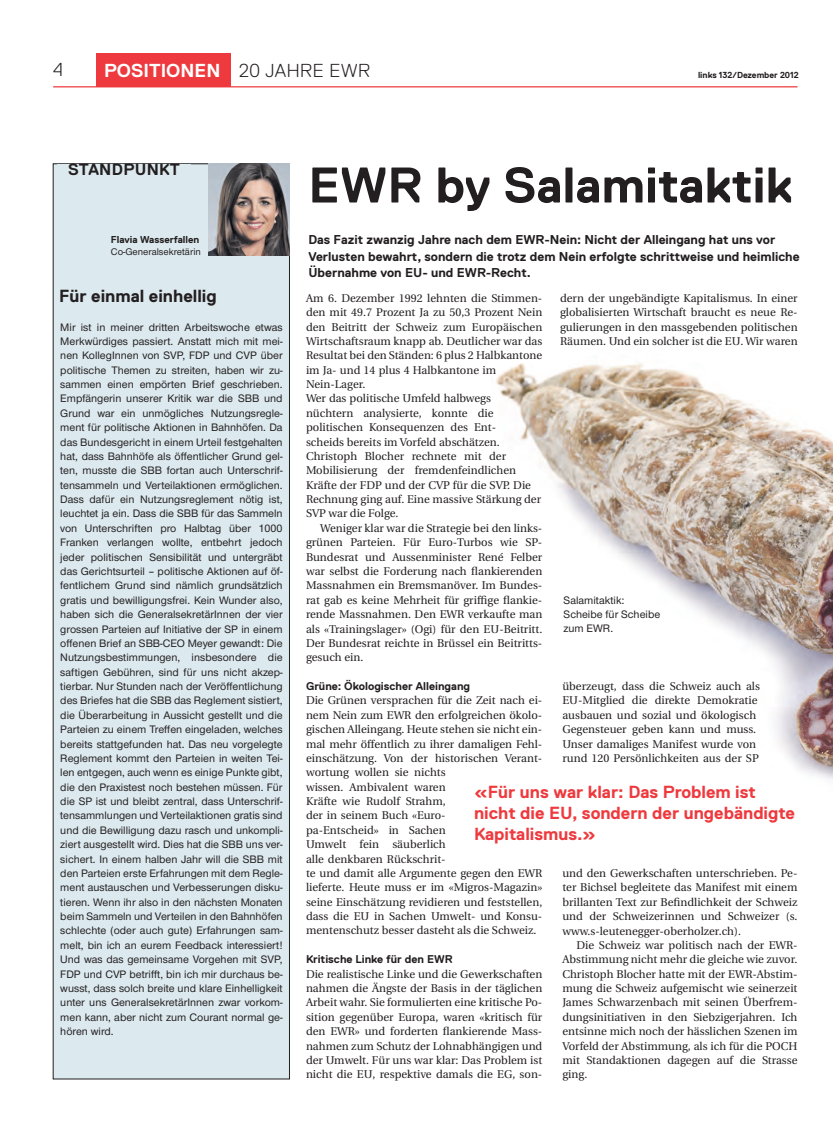
<style>
.page{position:relative;width:833px;height:1134px;background:#fff}
.page>*{position:absolute;margin:0;border:0;box-sizing:border-box;transform-origin:0 0}
.t1{font:700 50px "Replica";color:#231f20}
.t2{font:700 18.75px "Replica";color:#fff}
.t3{font:300 18.75px "Replica";color:#231f20}
.t4{font:700 17.5px/21px "Replica";color:#ee3a3e}
.t5{font:700 17.5px "Replica";color:#231f20}
.t6{font:700 16.25px "Replica";letter-spacing:.02em;color:#231f20}
.t7{font:700 12.75px/16.2px "Replica";color:#231f20}
.t8{font:11.25px/14.4px "Utopia";color:#231f20;text-align:justify}
.t9{font:500 11.25px/14.4px "Nimbus San Nov";color:#231f20;text-align:justify}
.t10{font:700 11.25px "Replica";color:#231f20}
.t11{font:500 10px "Nimbus San Nov";color:#231f20}
.t12{font:700 10px "Replica";color:#231f20}
.t13{font:700 8.75px "Replica";color:#231f20}
.s1{font-weight:300;color:#231f20}
</style>
<div class="page">
<img style="left:496px;top:363px;width:337px;height:416px">
<div style="left:96px;top:53px;width:134px;height:34px;background:#ee3a3e"></div>
<hr style="left:53px;top:86px;width:744px;height:1px;background:#ee3a3e">
<div style="left:53px;top:164px;width:236px;height:915px;background:#dce9ee"></div>
<img style="left:209px;top:164px;width:80px;height:91px">
<h2 class="t3" style="left:53px;top:59px;width:11px">4</h2>
<h2 class="t2" style="left:104px;top:60px;width:265px">positionen <span class="s1">20 JAHRE EWR</span></h2>
<p class="t13" style="left:698px;top:70px;width:102px">links 132/Dezember 2012</p>
<h3 class="t6" style="left:68px;top:160px;width:113px">Standpunkt</h3>
<p class="t12" style="left:111px;top:234px;width:90px">Flavia Wasserfallen</p>
<p class="t11" style="left:111px;top:246px;width:91px">Co-Generalsekretärin</p>
<h3 class="t5" style="left:59px;top:286px;width:159px">Für einmal einhellig</h3>
<p class="t9" style="left:60px;top:320px;width:224px">Mir ist in meiner dritten Arbeitswoche etwas Merkwürdiges passiert. Anstatt mich mit mei&shy;nen KollegInnen von SVP, FDP und CVP über politische Themen zu streiten, haben wir zu&shy;sammen einen empörten Brief geschrieben.<br>Empfängerin unserer Kritik war die SBB und Grund war ein unmögliches Nutzungsregle&shy;ment für politische Aktionen in Bahnhöfen. Da das Bundesgericht in einem Urteil festgehalten hat, dass Bahnhöfe als öffentlicher Grund gel&shy;ten, musste die SBB fortan auch Unterschrif&shy;tensammeln und Verteilaktionen ermöglichen.<br>Dass dafür ein Nutzungsreglement nötig ist, leuchtet ja ein. Dass die SBB für das Sammeln von Unterschriften pro Halbtag über 1000<br>Franken verlangen wollte, entbehrt jedoch jeder politischen Sensibilität und untergräbt das Gerichtsurteil – politische Aktionen auf öf&shy;fentlichem Grund sind nämlich grundsätzlich gratis und bewilligungsfrei. Kein Wunder also, haben sich die GeneralsekretärInnen der vier grossen Parteien auf Initiative der SP in einem offenen Brief an SBB-CEO Meyer gewandt: Die Nutzungsbestimmungen, insbesondere die saftigen Gebühren, sind für uns nicht akzep&shy;tierbar. Nur Stunden nach der Veröffentlichung des Briefes hat die SBB das Reglement sistiert, die Überarbeitung in Aussicht gestellt und die Parteien zu einem Treffen eingeladen, welches bereits stattgefunden hat. Das neu vorgelegte Reglement kommt den Parteien in weiten Tei&shy;len entgegen, auch wenn es einige Punkte gibt, die den Praxistest noch bestehen müssen. Für die SP ist und bleibt zentral, dass Unterschrif&shy;tensammlungen und Verteilaktionen gratis sind und die Bewilligung dazu rasch und unkompli&shy;ziert ausgestellt wird. Dies hat die SBB uns ver&shy;sichert. In einem halben Jahr will die SBB mit den Parteien erste Erfahrungen mit dem Regle&shy;ment austauschen und Verbesserungen disku&shy;tieren. Wenn ihr also in den nächsten Monaten beim Sammeln und Verteilen in den Bahnhöfen schlechte (oder auch gute) Erfahrungen sam&shy;melt, bin ich an eurem Feedback interessiert!<br>Und was das gemeinsame Vorgehen mit SVP, FDP und CVP betrifft, bin ich mir durchaus be&shy;wusst, dass solch breite und klare Einhelligkeit unter uns GeneralsekretärInnen zwar vorkom&shy;men kann, aber nicht zum Courant normal ge&shy;hören wird.</p>
<h1 class="t1" style="left:308px;top:157px;width:486px">EWR by Salamitaktik</h1>
<p class="t7" style="left:308px;top:232px;width:493px">Das Fazit zwanzig Jahre nach dem EWR-Nein: N icht der Alleingang hat uns vor<br>Verlusten bewahrt, sondern die trotz dem Nein erfolgte schrittweise und heimliche<br>Übernahme von EU - und EWR-Recht.</p>
<p class="t8" style="left:306px;top:291px;width:238px;text-align:left">Am 6. Dezember 1992 lehnten die Stimmen&shy;den mit 49.7 Prozent Ja zu 50,3 Prozent Nein den Beitritt der Schweiz zum Europäischen Wirtschaftsraum knapp ab. Deutlicher war das Resultat bei den Ständen: 6 plus 2 Halbkantone im Ja- und 14 plus 4 Halbkantone im Nein-Lager.<br>Wer das politische Umfeld halbwegs<br>nüchtern analysierte, konnte die politischen Konsequenzen des Ent-<br>scheids bereits im Vorfeld abschätzen.<br>Christoph Blocher rechnete mit der Mobilisierung der fremdenfeindlichen Kräfte der FDP und der CVP für die SVP. Die Rechnung ging auf. Eine massive Stärkung der SVP war die Folge.</p>
<p class="t8" style="left:306px;top:521px;width:238px;text-indent:14px">Weniger klar war die Strategie bei den links&shy;grünen Parteien. Für Euro-Turbos wie SP-Bundesrat und Aussenminister René Felber war selbst die Forderung nach flankierenden Massnahmen ein Bremsmanöver. Im Bundes&shy;rat gab es keine Mehrheit für griffige flankie&shy;rende Massnahmen. Den EWR verkaufte man als «Trainingslager» (Ogi) für den EU-Beitritt.<br>Der Bundesrat reichte in Brüssel ein Beitritts&shy;gesuch ein.</p>
<p class="t10" style="left:306px;top:680px;width:166px">Grüne: Ökologischer Alleingang</p>
<p class="t8" style="left:306px;top:694px;width:238px;text-align:left">Die Grünen versprachen für die Zeit nach ei&shy;nem Nein zum EWR den erfolgreichen ökolo&shy;gischen Alleingang. Heute stehen sie nicht ein&shy;mal mehr öffentlich zu ihrer damaligen Fehl&shy;einschätzung. Von der historischen Verant&shy;wortung wollen sie nichts<br>wissen. Ambivalent waren<br>Kräfte wie Rudolf Strahm,<br>der in seinem Buch «Euro-<br>pa-Entscheid» in Sachen<br>Umwelt fein säuberlich<br>alle denkbaren Rückschrit-<br>te und damit alle Argumente gegen den EWR lieferte. Heute muss er im «Migros-Magazin» seine Einschätzung revidieren und feststellen, dass die EU in Sachen Umwelt- und Konsu&shy;mentenschutz besser dasteht als die Schweiz.</p>
<p class="t10" style="left:306px;top:953px;width:147px">Kritische Linke für den EWR</p>
<p class="t8" style="left:306px;top:967px;width:238px">Die realistische Linke und die Gewerkschaften nahmen die Ängste der Basis in der täglichen Arbeit wahr. Sie formulierten eine kritische Po&shy;sition gegenüber Europa, waren «kritisch für den EWR» und forderten flankierende Mass&shy;nahmen zum Schutz der Lohnabhängigen und der Umwelt. Für uns war klar: Das Problem ist nicht die EU, respektive damals die EG, son-</p>
<p class="t8" style="left:560px;top:291px;width:239px">dern der ungebändigte Kapitalismus. In einer globalisierten Wirtschaft braucht es neue Re&shy;gulierungen in den massgebenden politischen Räumen. Und ein solcher ist die EU. Wir waren</p>
<p class="t9" style="left:563px;top:593px;width:98px;text-align:left">Salamitaktik:<br>Scheibe für Scheibe zum EWR.</p>
<p class="t8" style="left:562px;top:679px;width:199px;text-align:left">überzeugt, dass die Schweiz auch als EU-Mitglied die direkte Demokratie ausbauen und sozial und ökologisch Gegensteuer geben kann und muss.<br>Unser damaliges Manifest wurde von rund 120 Persönlichkeiten aus der SP</p>
<h3 class="t4" style="left:474px;top:781px;width:322px">«Für uns war klar: Das Problem ist nicht die EU, sondern der ungebändigte<br>Kapitalismus.»</h3>
<p class="t8" style="left:562px;top:866px;width:237px">und den Gewerkschaften unterschrieben. Pe&shy;ter Bichsel begleitete das Manifest mit einem brillanten Text zur Befindlichkeit der Schweiz und der Schweizerinnen und Schweizer (s. www.s-leutenegger-oberholzer.ch).</p>
<p class="t8" style="left:562px;top:938px;width:237px;text-indent:14px">Die Schweiz war politisch nach der EWR-Abstimmung nicht mehr die gleiche wie zuvor.<br>Christoph Blocher hatte mit der EWR-Abstim&shy;mung die Schweiz aufgemischt wie seinerzeit James Schwarzenbach mit seinen Überfrem&shy;dungsinitiativen in den Siebzigerjahren. Ich entsinne mich noch der hässlichen Szenen im Vorfeld der Abstimmung, als ich für die POCH mit Standaktionen dagegen auf die Strasse ging.</p>
</div>
